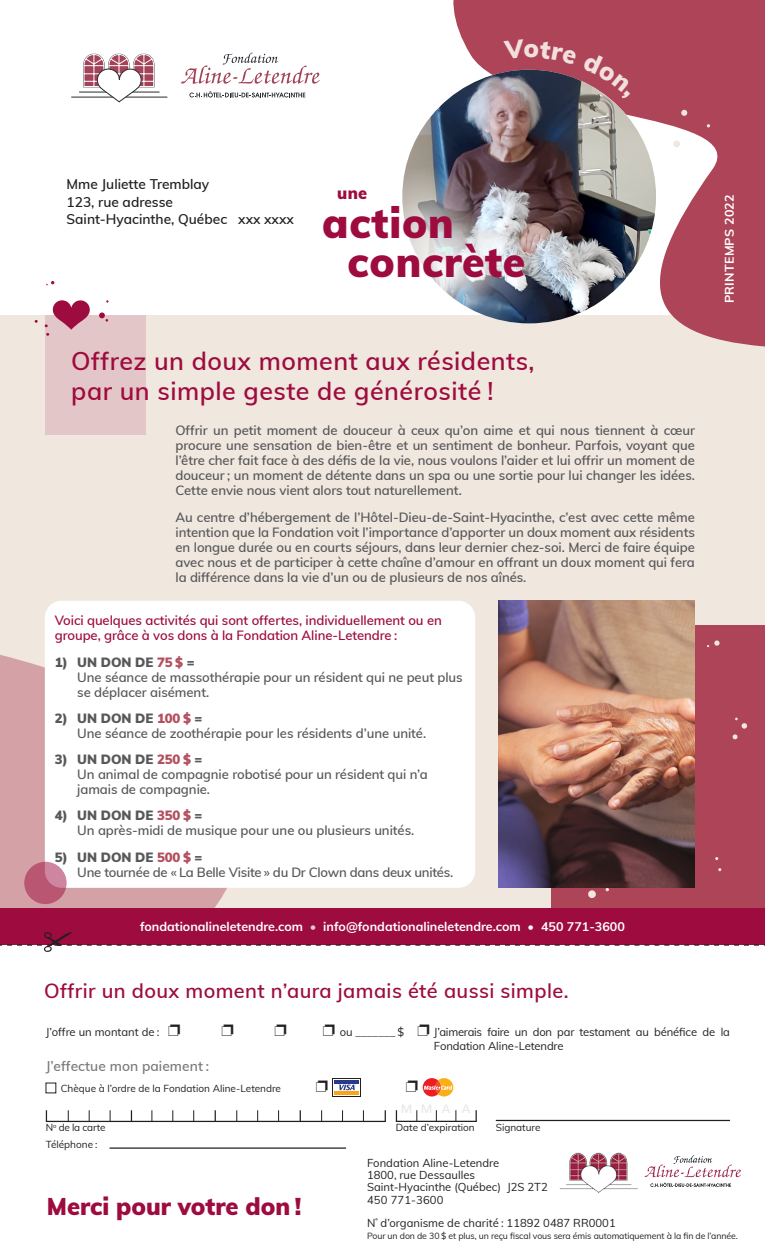
<style>
.page{position:relative;width:765px;height:1260px;background:#fff}
.page>*{position:absolute;margin:0;border:0;box-sizing:border-box;transform-origin:0 0}
.t1{font:900 41px/39px "Muli";letter-spacing:.02em;color:#9e0b3f}
.t2{font:600 25px/30px "Muli";letter-spacing:.02em;color:#9e0b3f}
.t3{font:900 23.75px "Muli";color:#9e0b3f}
.t4{font:600 20px "Muli";letter-spacing:.02em;color:#9e0b3f}
.t5{font:900 16.38px "Muli";color:#9e0b3f}
.t6{font:600 13.75px/17.5px "Muli";color:#231f20}
.t7{font:600 13.75px "Muli";letter-spacing:.005em;color:#787a7d}
.t8{font:600 13.12px/15px "Muli";letter-spacing:-.005em;color:#57585a}
.t9{font:600 13.12px/15px "Muli";letter-spacing:-.005em;color:#9e0b3f}
.t10{font:700 12.5px "Muli";color:#fff}
.t11{font:700 12.5px "Muli";letter-spacing:.02em;color:#fff}
.t12{font:condensed 12px "Frutiger";color:#e6e7e9;scale:1.25 1}
.t13{font:11.25px/11.9px "Muli";color:#231f20}
.t14{font:11.25px/13.8px "Muli";letter-spacing:-.02em;color:#231f20}
.t15{font:10px "Muli";color:#231f20}
.t16{font:10px "Muli";letter-spacing:-.02em;color:#231f20}
.t17{font:8.75px "Muli";letter-spacing:-.01em;color:#231f20}
.s1{font-weight:900}
.s2{font-weight:900;color:#b3505f}
.s3{color:#e1cbcc}
</style>
<div class="page">
<div style="left:0;top:315px;width:765px;height:594px;background:#f0e7df"></div>
<div style="left:0;top:655px;width:227px;height:253px;background:#d4a2a6"></div>
<div style="left:0;top:908px;width:765px;height:37px;background:#9e0b3f"></div>
<svg style="left:333px;top:1078px;width:28px;height:19px"></svg>
<svg style="left:334px;top:1079px;width:26px;height:17px"></svg>
<hr style="left:335px;top:1080px;width:24px;height:4px;background:#273b8a">
<hr style="left:335px;top:1091px;width:24px;height:3px;background:#f9a51b">
<svg style="left:339px;top:1084px;width:20px;height:10px"></svg>
<svg style="left:424px;top:1078px;width:30px;height:19px"></svg>
<hr style="left:46px;top:1121px;width:340px;height:1px;background:#231f20">
<hr style="left:396px;top:1121px;width:81px;height:1px;background:#231f20">
<hr style="left:496px;top:1120px;width:234px;height:1px;background:#231f20">
<hr style="left:110px;top:1147px;width:236px;height:2px;background:#231f20">
<img style="left:559px;top:1152px;width:182px;height:41px">
<hr style="left:79px;top:92px;width:81px;height:1px;background:#272a30">
<hr style="left:71px;top:97px;width:96px;height:1px;background:#272a30">
<svg style="left:82px;top:53px;width:73px;height:49px"></svg>
<svg style="left:181px;top:53px;width:139px;height:31px"></svg>
<svg style="left:189px;top:91px;width:116px;height:7px"></svg>
<svg style="left:0;top:932px;width:765px;height:20px"></svg>
<svg style="left:409px;top:0;width:356px;height:347px;fill:#ae4458"></svg>
<img style="left:402px;top:70px;width:254px;height:253px;border-radius:127px">
<div style="left:45px;top:315px;width:101px;height:120px;background:#e3c6c7"></div>
<div style="left:552px;top:626px;width:213px;height:282px;background:#ae4458"></div>
<div style="left:45px;top:601px;width:430px;height:287px;background:#fff;border-radius:17px"></div>
<svg style="left:24px;top:862px;width:43px;height:42px"></svg>
<svg style="left:99px;top:313px;width:9px;height:9px"></svg>
<svg style="left:46px;top:281px;width:8px;height:4px"></svg>
<svg style="left:45px;top:300px;width:45px;height:36px"></svg>
<svg style="left:733px;top:718px;width:14px;height:21px"></svg>
<svg style="left:707px;top:640px;width:13px;height:7px"></svg>
<svg style="left:605px;top:888px;width:4px;height:4px"></svg>
<svg style="left:588px;top:890px;width:8px;height:8px"></svg>
<svg style="left:707px;top:124px;width:3px;height:4px"></svg>
<svg style="left:673px;top:140px;width:7px;height:8px"></svg>
<svg style="left:681px;top:109px;width:7px;height:7px"></svg>
<img style="left:499px;top:601px;width:196px;height:287px">
<svg style="left:424px;top:210px;width:118px;height:117px"></svg>
<svg style="left:373px;top:197px;width:118px;height:117px"></svg>
<svg style="left:369px;top:165px;width:118px;height:117px"></svg>
<svg style="left:503px;top:39px;width:127px;height:61px"></svg>
<p class="t6" style="left:67px;top:175px;width:229px">Mme Juliette Tremblay<br>123, rue adresse<br>Saint-Hyacinthe, Québec xxx xxxx</p>
<p class="t5" style="left:337px;top:182px;width:32px">une</p>
<h1 class="t1" style="left:348px;top:202px;width:180px;text-indent:-25px">action concrète</h1>
<h2 class="t2" style="left:71px;top:345px;width:465px">Offrez un doux moment aux résidents, par un simple geste de générosité !</h2>
<p class="t8" style="left:175px;top:422px;width:521px;text-align:justify">Offrir un petit moment de douceur à ceux qu’on aime et qui nous tiennent à cœur procure une sensation de bien-être et un sentiment de bonheur. Parfois, voyant que l’être cher fait face à des défis de la vie, nous voulons l’aider et lui offrir un moment de douceur ; un moment de détente dans un spa ou une sortie pour lui changer les idées.<br>Cette envie nous vient alors tout naturellement.</p>
<p class="t8" style="left:175px;top:509px;width:521px;text-align:justify">Au centre d’hébergement de l’Hôtel-Dieu-de-Saint-Hyacinthe, c’est avec cette même intention que la Fondation voit l’importance d’apporter un doux moment aux résidents en longue durée ou en courts séjours, dans leur dernier chez-soi. Merci de faire équipe avec nous et de participer à cette chaîne d’amour en offrant un doux moment qui fera la différence dans la vie d’un ou de plusieurs de nos aînés.</p>
<p class="t9" style="left:55px;top:612px;width:389px">Voici quelques activités qui sont offertes, individuellement ou en groupe, grâce à vos dons à la Fondation Aline-Letendre :</p>
<p class="t8" style="left:77px;top:654px;width:387px;text-indent:-22px"><span class="s1">1) UN DON DE</span> <span class="s2">75 $</span> <span class="s1">=<br></span>Une séance de massothérapie pour un résident qui ne peut plus se déplacer aisément.</p>
<p class="t8" style="left:77px;top:710px;width:350px;text-indent:-22px"><span class="s1">2) UN DON DE</span> <span class="s2">100 $</span> <span class="s1">=<br></span>Une séance de zoothérapie pour les résidents d’une unité.</p>
<p class="t8" style="left:77px;top:751px;width:352px;text-indent:-22px"><span class="s1">3) UN DON DE</span> <span class="s2">250 $</span> <span class="s1">=<br></span>Un animal de compagnie robotisé pour un résident qui n’a jamais de compagnie.</p>
<p class="t8" style="left:77px;top:807px;width:338px;text-indent:-22px"><span class="s1">4) UN DON DE</span> <span class="s2">350 $</span> <span class="s1">=<br></span>Un après-midi de musique pour une ou plusieurs unités.</p>
<p class="t8" style="left:77px;top:849px;width:377px;text-indent:-22px"><span class="s1">5) UN DON DE</span> <span class="s2">500 $</span> <span class="s1">=<br></span>Une tournée de « La Belle Visite » du Dr Clown dans deux unités.</p>
<p class="t10" style="left:140px;top:918px;width:486px">fondationalineletendre.com <span class="s3">•</span> info@fondationalineletendre.com • 450 771-3600</p>
<h3 class="t4" style="left:44px;top:977px;width:526px">Offrir un doux moment n’aura jamais été aussi simple.</h3>
<p class="t11" style="left:720px;top:303px;width:110px;rotate:-90deg">PRINTEMPS 2022</p>
<p class="t13" style="left:46px;top:1026px;width:136px">J’offre un montant de : ❐</p>
<p class="t13" style="left:323px;top:1026px;width:83px">❐ ou _______ $</p>
<p class="t7" style="left:46px;top:1056px;width:165px">J’effectue mon paiement :</p>
<p class="t14" style="left:434px;top:1025px;width:298px;text-indent:-17px">❐ J’aimerais faire un don par testament au bénéfice de la<br>Fondation Aline-Letendre</p>
<p class="t15" style="left:61px;top:1081px;width:222px">Chèque à l’ordre de la Fondation Aline-Letendre</p>
<p class="t16" style="left:46px;top:1121px;width:61px">N<sup>o</sup> de la carte</p>
<p class="t15" style="left:396px;top:1121px;width:81px">Date d’expiration</p>
<p class="t15" style="left:496px;top:1121px;width:46px">Signature</p>
<p class="t15" style="left:46px;top:1137px;width:53px">Téléphone :</p>
<p class="t12" style="left:401px;top:1102px;width:57px">MMA A</p>
<h3 class="t3" style="left:47px;top:1189px;width:256px">Merci pour votre don !</h3>
<p class="t13" style="left:367px;top:1156px;width:182px">Fondation Aline-Letendre<br>1800, rue Dessaulles<br>Saint-Hyacinthe (Québec) J2S 2T2</p>
<p class="t13" style="left:367px;top:1194px;width:78px">450 771-3600</p>
<p class="t13" style="left:367px;top:1216px;width:250px">N<sup>º</sup> d’organisme de charité : 11892 0487 RR0001</p>
<p class="t17" style="left:367px;top:1230px;width:372px">Pour un don de 30 $ et plus, un reçu fiscal vous sera émis automatiquement à la fin de l’année.</p>
</div>
